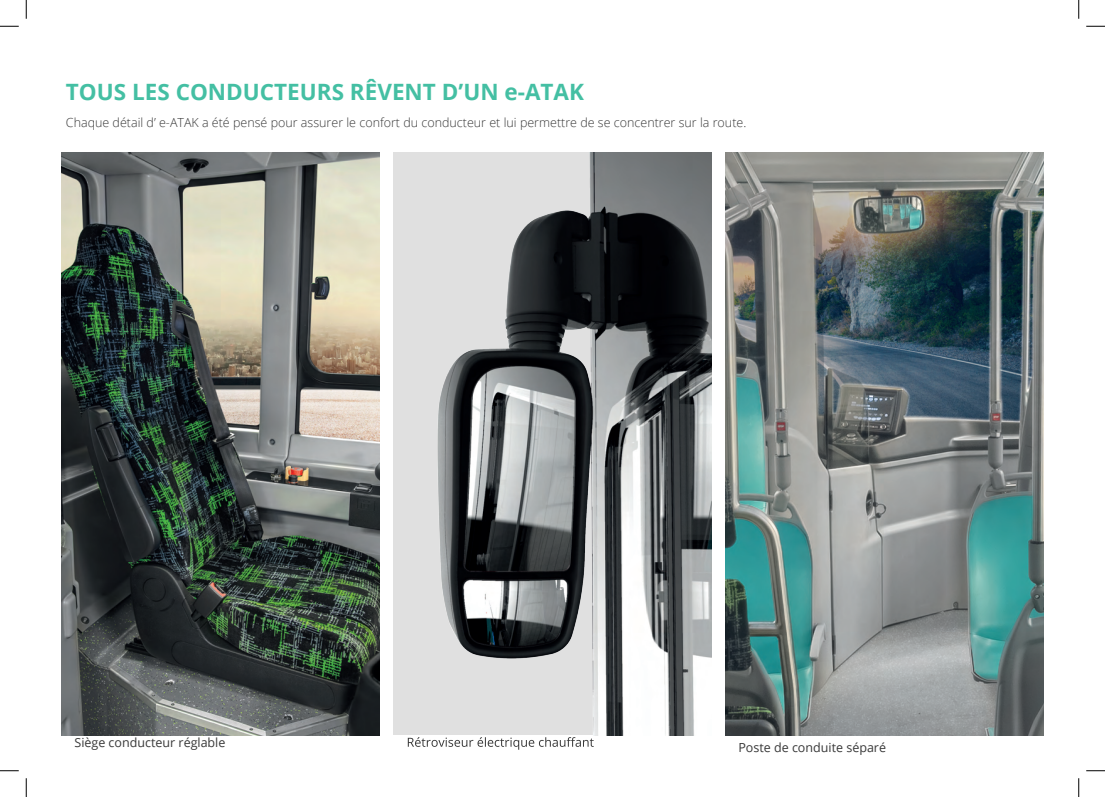
<style>
.page{position:relative;width:1105px;height:797px;background:#fff}
.page>*{position:absolute;margin:0;border:0;box-sizing:border-box;transform-origin:0 0}
.t1{font:700 22.5px "Open Sans";color:#44bfa3}
.t2{font:300 12.5px "Open Sans";color:#393939}
.t3{font:12.5px "Open Sans";color:#393939}
</style>
<div class="page">
<img style="left:393px;top:153px;width:318px;height:582px">
<img style="left:62px;top:153px;width:318px;height:582px">
<img style="left:725px;top:153px;width:318px;height:582px">
<svg style="left:725px;top:523px;width:318px;height:211px;background:#748e8d"></svg>
<svg style="left:0;top:25px;width:19px;height:2px"></svg>
<svg style="left:1086px;top:25px;width:19px;height:2px"></svg>
<svg style="left:0;top:770px;width:19px;height:1px"></svg>
<svg style="left:1086px;top:770px;width:19px;height:1px"></svg>
<svg style="left:25px;top:0;width:2px;height:19px"></svg>
<svg style="left:25px;top:778px;width:2px;height:19px"></svg>
<svg style="left:1078px;top:0;width:1px;height:19px"></svg>
<svg style="left:1078px;top:778px;width:1px;height:19px"></svg>
<svg style="left:408px;top:737px;width:186px;height:12px"></svg>
<h1 class="t1" style="left:66px;top:76px;width:520px">TOUS LES CONDUCTEURS RÊVENT D’UN e-ATAK</h1>
<p class="t2" style="left:66px;top:114px;width:682px">Chaque détail d’ e-ATAK a été pensé pour assurer le confort du conducteur et lui permettre de se concentrer sur la route.</p>
<p class="t3" style="left:74px;top:734px;width:152px">Siège conducteur réglable</p>
<p class="t3" style="left:738px;top:739px;width:149px">Poste de conduite séparé</p>
</div>
